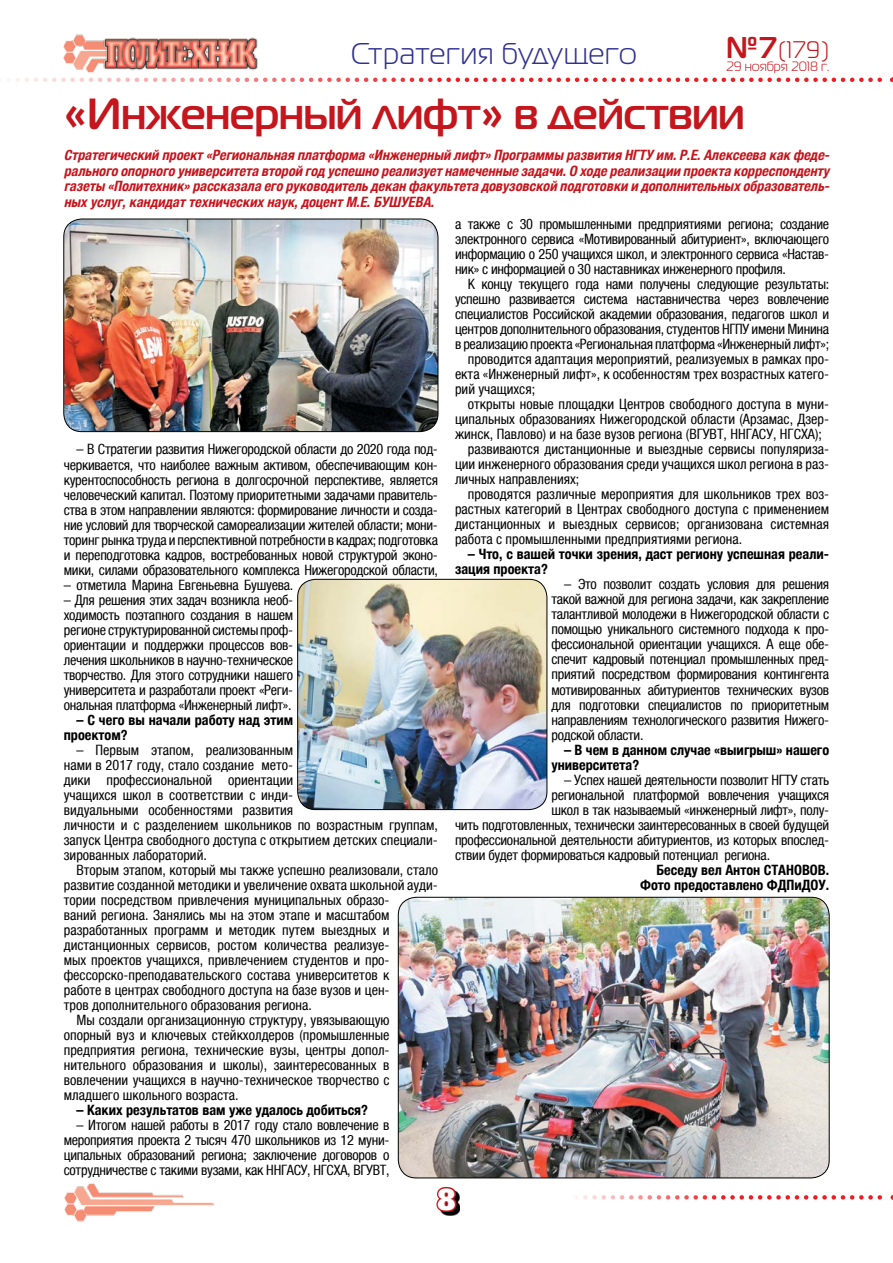
<style>
.page{position:relative;width:893px;height:1263px;background:#fff}
.page>*{position:absolute;margin:0;border:0;box-sizing:border-box;transform-origin:0 0}
.t1{font:700 43.5px "Magistral C";color:#c4161c}
.t2{font:30px "Magistral C";letter-spacing:.03em;color:#2e3092}
.t3{font:30px "Xenia Bold Cyrillic";color:#fff}
.t4{font:24px "Magistral C";color:#c4161c}
.t5{font:condensed 14.25px/15px "Helvetica Neue LTCYR";color:#000;text-align:justify}
.t6{font:condensed 14.25px "Helvetica Neue LTCYR";letter-spacing:-.02em;color:#000}
.t7{font:italic 700 condensed 14.25px/15.8px "Helvetica Neue LTCYR";color:#c4161c;text-align:justify}
.t8{font:700 condensed 14.25px/15px "Helvetica Neue LTCYR";color:#000}
.t9{font:13.5px "Magistral C";color:#c4161c}
.s1{font-weight:700;font-size:30px}
</style>
<div class="page">
<img style="left:64px;top:34px;width:36px;height:39px">
<img style="left:100px;top:37px;width:158px;height:34px">
<svg style="left:9px;top:78px;width:884px;height:4px"></svg>
<svg style="left:576px;top:1195px;width:317px;height:4px"></svg>
<img style="left:64px;top:1183px;width:151px;height:39px">
<svg style="left:443px;top:1194px;width:17px;height:21px"></svg>
<svg style="left:436px;top:1186px;width:23px;height:28px"></svg>
<img style="left:398px;top:897px;width:431px;height:281px">
<div style="left:398px;top:897px;width:431px;height:281px;border:1px solid #000;border-radius:18px"></div>
<img style="left:64px;top:219px;width:374px;height:213px">
<div style="left:64px;top:219px;width:374px;height:213px;border:1px solid #000;border-radius:18px"></div>
<img style="left:298px;top:579px;width:249px;height:231px">
<div style="left:297px;top:579px;width:250px;height:231px;border:1px solid #000;border-radius:18px"></div>
<h2 class="t2" style="left:351px;top:38px;width:287px">Стратегия будущего</h2>
<h3 class="t4" style="left:726px;top:37px;width:104px"><span class="s1">№7</span>(179)</h3>
<p class="t9" style="left:726px;top:59px;width:105px">29 ноября 2018 г.</p>
<h1 class="t1" style="left:64px;top:87px;width:682px">«Инженерный лифт» в действии</h1>
<p class="t7" style="left:64px;top:147px;width:770px">Стратегический проект«Региональная платформа «Инженерный лифт»Программы развития НГТУ им.Р.Е.Алексеева как феде&shy;рального опорного университета второй год успешно реализуетнамеченные задачи.О ходе реализации проекта корреспонденту газеты «Политехник»рассказала его руководитель декан факультета довузовской подготовки и дополнительных образователь&shy;ных услуг,кандидаттехнических наук,доцентМ.Е.БУШУЕВА.</p>
<p class="t5" style="left:455px;top:217px;width:376px">а также с 30 промышленными предприятиями региона; создание электронного сервиса «Мотивированный абитуриент», включающего информацию о 250 учащихся школ, и электронного сервиса «Настав&shy;ник» с информацией о 30 наставниках инженерного профиля.</p>
<p class="t6" style="left:468px;top:277px;width:363px">К концу текущего года нами получены следующие результаты:</p>
<p class="t6" style="left:455px;top:292px;width:376px">успешно развивается система наставничества через вовлечение</p>
<p class="t6" style="left:455px;top:307px;width:376px">специалистов Российской академии образования, педагогов школ и</p>
<p class="t6" style="left:455px;top:322px;width:376px">центров дополнительного образования, студентов НГПУ имени Минина</p>
<p class="t6" style="left:455px;top:337px;width:376px">в реализацию проекта «Региональная платформа «Инженерный лифт»;</p>
<p class="t5" style="left:468px;top:352px;width:363px">проводится адаптация мероприятий, реализуемых в рамках про-</p>
<p class="t5" style="left:455px;top:367px;width:376px">екта «Инженерный лифт», к особенностям трех возрастных катего-</p>
<p class="t5" style="left:455px;top:382px;width:82px">рий учащихся;</p>
<p class="t5" style="left:468px;top:397px;width:363px">открыты новые площадки Центров свободного доступа в муни-</p>
<p class="t5" style="left:455px;top:412px;width:376px">ципальных образованиях Нижегородской области (Арзамас, Дзер-</p>
<p class="t5" style="left:455px;top:427px;width:368px">жинск, Павлово) и на базе вузов региона (ВГУВТ, ННГАСУ, НГСХА);</p>
<p class="t5" style="left:468px;top:442px;width:363px">развиваются дистанционные и выездные сервисы популяриза-</p>
<p class="t5" style="left:455px;top:457px;width:376px">ции инженерного образования среди учащихся школ региона в раз-</p>
<p class="t5" style="left:455px;top:472px;width:126px">личных направлениях;</p>
<p class="t5" style="left:468px;top:487px;width:363px">проводятся различные мероприятия для школьников трех воз-</p>
<p class="t5" style="left:455px;top:502px;width:376px">растных категорий в Центрах свободного доступа с применением</p>
<p class="t5" style="left:455px;top:517px;width:376px">дистанционных и выездных сервисов; организована системная</p>
<p class="t5" style="left:455px;top:532px;width:289px">работа с промышленными предприятиями региона.</p>
<p class="t8" style="left:455px;top:547px;width:376px;text-indent:13px">– Что, с вашей точки зрения, даст региону успешная реали&shy;зация проекта?</p>
<p class="t5" style="left:551px;top:577px;width:279px;text-indent:13px">– Это позволит создать условия для решения такой важной для региона задачи, как закрепление талантливой молодежи в Нижегородской области с помощью уникального системного подхода к про&shy;фессиональной ориентации учащихся. А еще обе&shy;спечит кадровый потенциал промышленных пред&shy;приятий посредством формирования контингента мотивированных абитуриентов технических вузов для подготовки специалистов по приоритетным направлениям технологического развития Нижего&shy;родской области.</p>
<p class="t8" style="left:551px;top:742px;width:279px;text-indent:13px">– В чем в данном случае «выигрыш» нашего университета?</p>
<p class="t6" style="left:564px;top:772px;width:267px">– Успех нашей деятельности позволит НГТУ стать</p>
<p class="t6" style="left:551px;top:787px;width:279px">региональной платформой вовлечения учащихся</p>
<p class="t6" style="left:551px;top:802px;width:279px">школ в так называемый «инженерный лифт», полу-</p>
<p class="t6" style="left:455px;top:817px;width:376px">чить подготовленных, технически заинтересованных в своей будущей</p>
<p class="t6" style="left:455px;top:832px;width:376px">профессиональной деятельности абитуриентов, из которых впослед-</p>
<p class="t6" style="left:455px;top:847px;width:317px">ствии будет формироваться кадровый потенциал региона.</p>
<p class="t8" style="left:640px;top:862px;width:191px;text-align:right">Беседу вел Антон СТАНОВОВ.<br>Фото предоставлено ФДПиДОУ.</p>
<p class="t5" style="left:64px;top:442px;width:376px;text-indent:13px">– В Стратегии развития Нижегородской области до 2020 года под&shy;черкивается, что наиболее важным активом, обеспечивающим кон&shy;курентоспособность региона в долгосрочной перспективе, является человеческий капитал. Поэтому приоритетными задачами правитель&shy;ства в этом направлении являются: формирование личности и созда&shy;ние условий для творческой самореализации жителей области; мони&shy;торинг рынка труда и перспективной потребности в кадрах; подготовка и переподготовка кадров, востребованных новой структурой эконо&shy;мики, силами образовательного комплекса Нижегородской области,</p>
<p class="t6" style="left:64px;top:577px;width:231px">– отметила Марина Евгеньевна Бушуева.</p>
<p class="t5" style="left:64px;top:592px;width:231px">– Для решения этих задач возникла необ&shy;ходимость поэтапного создания в нашем регионе структурированной системы проф&shy;ориентации и поддержки процессов вов&shy;лечения школьников в научно-техническое творчество. Для этого сотрудники нашего университета и разработали проект «Реги&shy;ональная платформа «Инженерный лифт».</p>
<p class="t8" style="left:64px;top:712px;width:231px;text-indent:13px">– С чего вы начали работу над этим проектом?</p>
<p class="t5" style="left:64px;top:742px;width:376px;text-align:left;text-indent:13px">– Первым этапом, реализованным<br>нами в 2017 году, стало создание мето-<br>дики профессиональной ориентации<br>учащихся школ в соответствии с инди-<br>видуальными особенностями развития<br>личности и с разделением школьников по возрастным группам, запуск Центра свободного доступа с открытием детских специали&shy;зированных лабораторий.</p>
<p class="t5" style="left:77px;top:862px;width:363px">Вторым этапом, который мы также успешно реализовали, стало</p>
<p class="t5" style="left:64px;top:877px;width:376px">развитие созданной методики и увеличение охвата школьной ауди-</p>
<p class="t5" style="left:64px;top:892px;width:327px">тории посредством привлечения муниципальных образо-</p>
<p class="t5" style="left:64px;top:907px;width:327px">ваний региона. Занялись мы на этом этапе и масштабом</p>
<p class="t5" style="left:64px;top:922px;width:327px">разработанных программ и методик путем выездных и</p>
<p class="t5" style="left:64px;top:937px;width:327px">дистанционных сервисов, ростом количества реализуе-</p>
<p class="t5" style="left:64px;top:952px;width:327px">мых проектов учащихся, привлечением студентов и про-</p>
<p class="t5" style="left:64px;top:967px;width:327px">фессорско-преподавательского состава университетов к</p>
<p class="t5" style="left:64px;top:982px;width:327px">работе в центрах свободного доступа на базе вузов и цен-</p>
<p class="t5" style="left:64px;top:997px;width:250px">тров дополнительного образования региона.</p>
<p class="t5" style="left:77px;top:1012px;width:315px">Мы создали организационную структуру, увязывающую</p>
<p class="t5" style="left:64px;top:1027px;width:327px">опорный вуз и ключевых стейкхолдеров (промышленные</p>
<p class="t5" style="left:64px;top:1042px;width:327px">предприятия региона, технические вузы, центры допол-</p>
<p class="t5" style="left:64px;top:1057px;width:327px">нительного образования и школы), заинтересованных в</p>
<p class="t5" style="left:64px;top:1072px;width:327px">вовлечении учащихся в научно-техническое творчество с</p>
<p class="t5" style="left:64px;top:1087px;width:176px">младшего школьного возраста.</p>
<p class="t8" style="left:77px;top:1102px;width:293px">– Каких результатов вам уже удалось добиться?</p>
<p class="t5" style="left:64px;top:1117px;width:327px;text-indent:13px">– Итогом нашей работы в 2017 году стало вовлечение в мероприятия проекта 2 тысяч 470 школьников из 12 муни&shy;ципальных образований региона; заключение договоров о сотрудничестве с такими вузами, как ННГАСУ, НГСХА, ВГУВТ,</p>
<h2 class="t3" style="left:437px;top:1182px;width:20px">8</h2>
</div>
